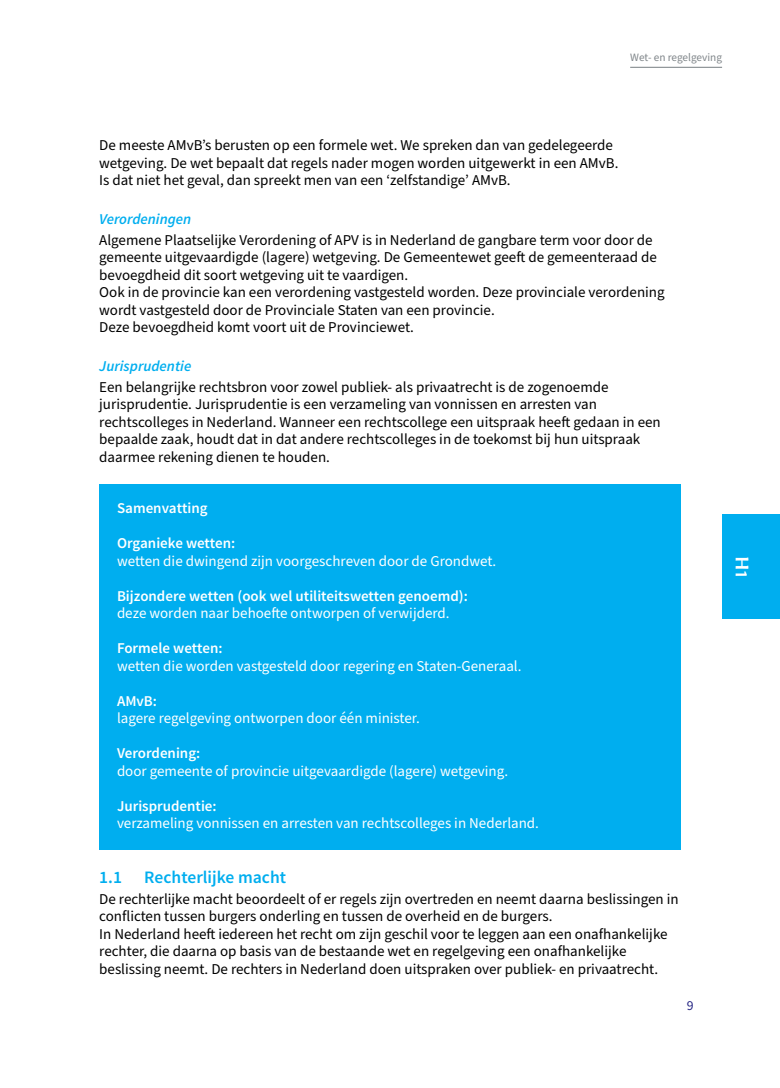
<style>
.page{position:relative;width:780px;height:1088px;background:#fff}
.page>*{position:absolute;margin:0;border:0;box-sizing:border-box;transform-origin:0 0}
.t1{font:700 18.75px "Fontin";color:#fff}
.t2{font:600 17.5px "Source Sans Pro";color:#00aeef}
.t3{font:15px/17.5px "Source Sans Pro";color:#000}
.t4{font:15px "Source Sans Pro";color:#fff}
.t5{font:600 15px "Source Sans Pro";color:#fff}
.t6{font:italic 600 15px "Source Sans Pro";color:#00aeef}
.t7{font:13.75px "Source Sans Pro";color:#2a2a86}
.t8{font:11.25px "Source Sans Pro";color:#80868a}
</style>
<div class="page">
<div style="left:722px;top:515px;width:58px;height:104px;background:#00aeef"></div>
<hr style="left:630px;top:67px;width:92px;height:1px;background:#80868a">
<div style="left:99px;top:484px;width:581px;height:365px;background:#00aeef"></div>
<p class="t8" style="left:630px;top:50px;width:93px">Wet- en regelgeving</p>
<p class="t3" style="left:99px;top:137px;width:520px">De meeste AMvB’s berusten op een formele wet. We spreken dan van gedelegeerde wetgeving. De wet bepaalt dat regels nader mogen worden uitgewerkt in een AMvB.<br>Is dat niet het geval, dan spreekt men van een ‘zelfstandige’ AMvB.</p>
<p class="t6" style="left:99px;top:209px;width:94px">Verordeningen</p>
<p class="t3" style="left:99px;top:231px;width:567px">Algemene Plaatselijke Verordening of APV is in Nederland de gangbare term voor door de gemeente uitgevaardigde (lagere) wetgeving. De Gemeentewet geeft de gemeenteraad de bevoegdheid dit soort wetgeving uit te vaardigen.<br>Ook in de provincie kan een verordening vastgesteld worden. Deze provinciale verordening wordt vastgesteld door de Provinciale Staten van een provincie.<br>Deze bevoegdheid komt voort uit de Provinciewet.</p>
<p class="t6" style="left:99px;top:356px;width:94px">Jurisprudentie</p>
<p class="t3" style="left:99px;top:378px;width:563px">Een belangrijke rechtsbron voor zowel publiek- als privaatrecht is de zogenoemde jurisprudentie. Jurisprudentie is een verzameling van vonnissen en arresten van rechtscolleges in Nederland. Wanneer een rechtscollege een uitspraak heeft gedaan in een bepaalde zaak, houdt dat in dat andere rechtscolleges in de toekomst bij hun uitspraak daarmee rekening dienen te houden.</p>
<p class="t5" style="left:117px;top:499px;width:92px">Samenvatting</p>
<p class="t5" style="left:117px;top:534px;width:120px">Organieke wetten:</p>
<p class="t4" style="left:117px;top:551px;width:381px">wetten die dwingend zijn voorgeschreven door de Grondwet.</p>
<p class="t5" style="left:117px;top:586px;width:352px">Bijzondere wetten (ook wel utiliteitswetten genoemd):</p>
<p class="t4" style="left:117px;top:603px;width:334px">deze worden naar behoefte ontworpen of verwijderd.</p>
<p class="t5" style="left:117px;top:639px;width:107px">Formele wetten:</p>
<p class="t4" style="left:117px;top:656px;width:406px">wetten die worden vastgesteld door regering en Staten-Generaal.</p>
<p class="t5" style="left:117px;top:691px;width:42px">AMvB:</p>
<p class="t4" style="left:117px;top:708px;width:304px">lagere regelgeving ontworpen door één minister.</p>
<p class="t5" style="left:117px;top:744px;width:85px">Verordening:</p>
<p class="t4" style="left:117px;top:761px;width:392px">door gemeente of provincie uitgevaardigde (lagere) wetgeving.</p>
<p class="t5" style="left:117px;top:796px;width:101px">Jurisprudentie:</p>
<p class="t4" style="left:117px;top:813px;width:423px">verzameling vonnissen en arresten van rechtscolleges in Nederland.</p>
<p class="t2" style="left:99px;top:866px;width:24px">1.1</p>
<p class="t2" style="left:144px;top:866px;width:143px">Rechterlijke macht</p>
<p class="t3" style="left:99px;top:891px;width:581px">De rechterlijke macht beoordeelt of er regels zijn overtreden en neemt daarna beslissingen in conflicten tussen burgers onderling en tussen de overheid en de burgers.<br>In Nederland heeft iedereen het recht om zijn geschil voor te leggen aan een onafhankelijke rechter, die daarna op basis van de bestaande wet en regelgeving een onafhankelijke beslissing neemt. De rechters in Nederland doen uitspraken over publiek- en privaatrecht.</p>
<p class="t7" style="left:687px;top:996px;width:8px">9</p>
<p class="t1" style="left:752px;top:556px;width:23px;rotate:90deg">H1</p>
</div>
